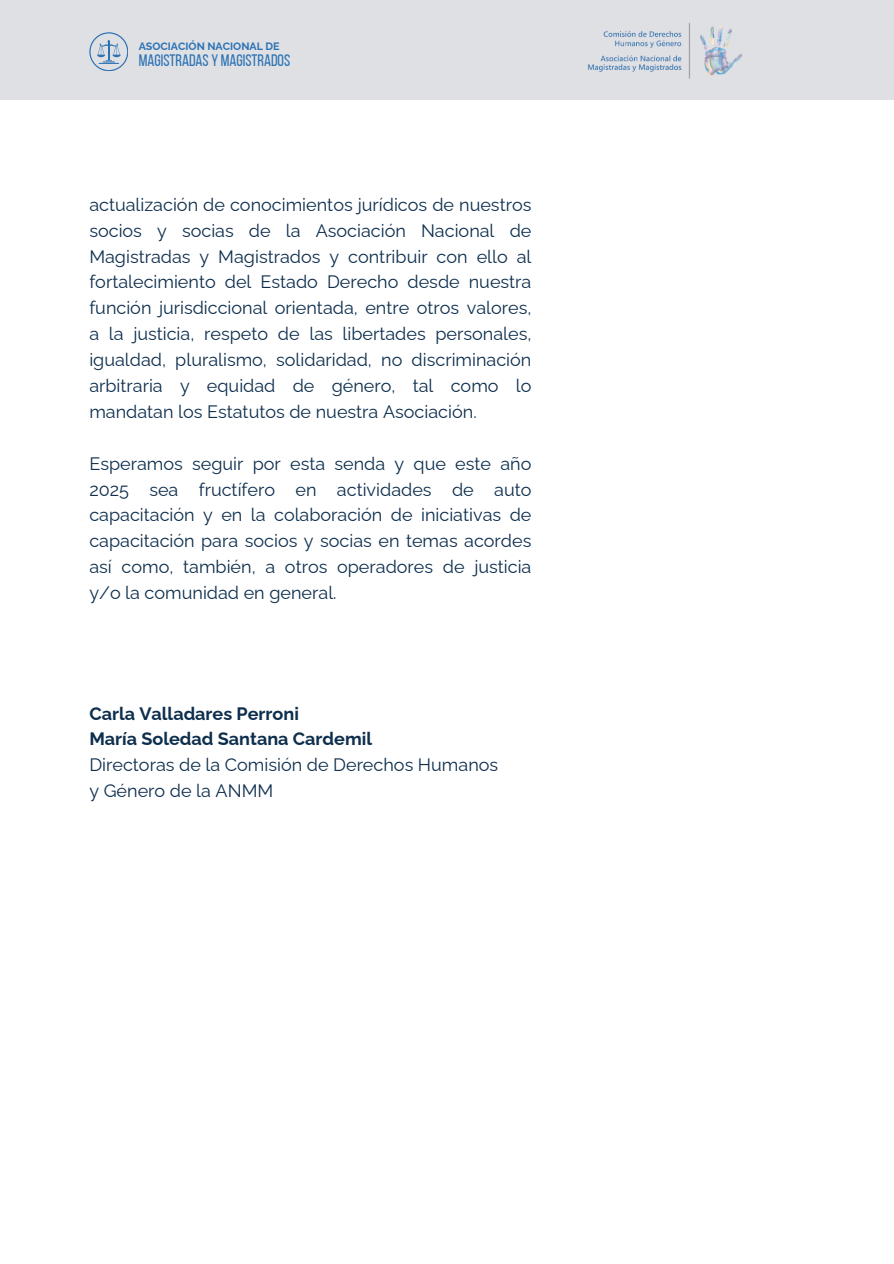
<style>
.page{position:relative;width:894px;height:1264px;background:#fff}
.page>*{position:absolute;margin:0;border:0;box-sizing:border-box;transform-origin:0 0}
.t1{font:18px/25.8px "Raleway";color:#0d2e4d;text-align:justify}
.t2{font:16.65px "Bebas Neue";color:#2b72b4}
.t3{font:700 10.65px "Raleway";color:#2b72b4}
.s1{font-weight:700}
</style>
<div class="page">
<div style="left:0;top:0;width:893px;height:99px;background:#dfe0e4"></div>
<svg style="left:89px;top:32px;width:39px;height:39px"></svg>
<img style="left:588px;top:22px;width:154px;height:57px">
<p class="t3" style="left:139px;top:40px;width:142px">ASOCIACIÓN NACIONAL DE</p>
<p class="t2" style="left:139px;top:53px;width:153px">MAGISTRADAS Y MAGISTRADOS</p>
<p class="t1" style="left:89px;top:191px;width:443px">actualización de conocimientos jurídicos de nuestros socios y socias de la Asociación Nacional de Magistradas y Magistrados y contribuir con ello al fortalecimiento del Estado Derecho desde nuestra función jurisdiccional orientada, entre otros valores, a la justicia, respeto de las libertades personales, igualdad, pluralismo, solidaridad, no discriminación arbitraria y equidad de género, tal como lo mandatan los Estatutos de nuestra Asociación.</p>
<h1 class="t1" style="left:89px;top:450px;width:443px">Esperamos seguir por esta senda y que este año 2025 sea fructífero en actividades de auto capacitación y en la colaboración de iniciativas de capacitación para socios y socias en temas acordes así como, también, a otros operadores de justicia y/o la comunidad en general.</h1>
<p class="t1" style="left:89px;top:700px;width:410px;text-align:left"><span class="s1">Carla Valladares Perroni<br>María Soledad Santana Cardemil<br></span>Directoras de la Comisión de Derechos Humanos y Género de la ANMM</p>
</div>
